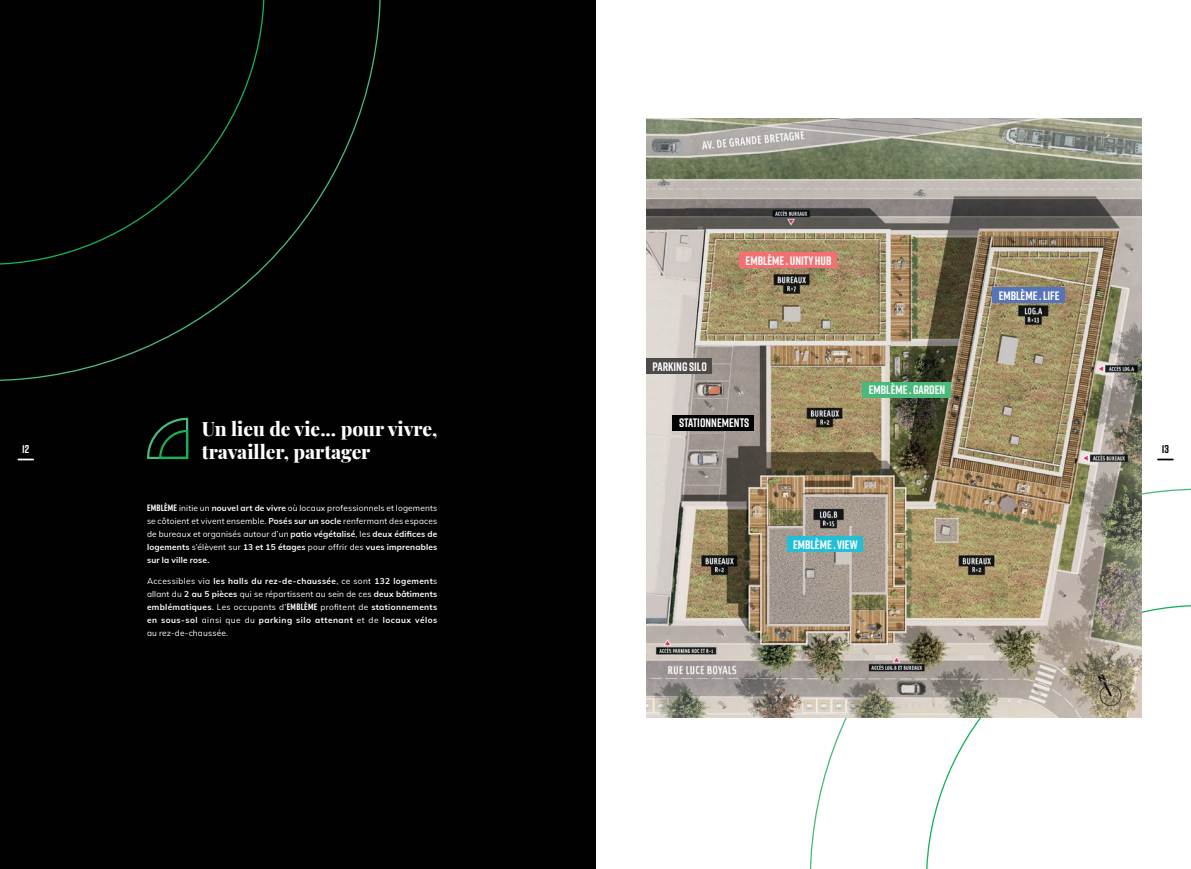
<style>
.page{position:relative;width:1191px;height:869px;background:#fff}
.page>*{position:absolute;margin:0;border:0;box-sizing:border-box;transform-origin:0 0}
.t1{font:800 19.25px/23.1px "Playfair Display";color:#fff}
.t2{font:700 12.25px "Rift";color:#fff}
.t3{font:700 11.38px "Rift";color:#fff}
.t4{font:700 11.38px "Rift";color:#010101}
.t5{font:8.31px/13.1px "Muli";letter-spacing:.02em;color:#fff;text-align:justify}
.t6{font:700 8.31px/13.1px "Muli";letter-spacing:.06em;color:#fff;text-align:justify}
.s1{font-family:"Rift";font-weight:700;font-size:9.19px}
.s2{font-weight:700}
.s3{font-weight:400}
.s4{font-family:"Rift";font-size:9.19px}
</style>
<div class="page">
<div style="left:0;top:0;width:595px;height:868px;background:#010101"></div>
<svg style="left:0;top:0;width:381px;height:381px"></svg>
<svg style="left:0;top:0;width:265px;height:265px"></svg>
<svg style="left:809px;top:487px;width:382px;height:381px"></svg>
<svg style="left:925px;top:604px;width:266px;height:264px"></svg>
<img style="left:646px;top:119px;width:495px;height:598px">
<div style="left:739px;top:253px;width:97px;height:15px;background:#f27072"></div>
<div style="left:672px;top:415px;width:82px;height:15px;background:#010101"></div>
<div style="left:646px;top:358px;width:66px;height:15px;background:#4e4a49"></div>
<div style="left:862px;top:382px;width:88px;height:15px;background:#49ba7b"></div>
<div style="left:992px;top:287px;width:72px;height:15px;background:#5774b8"></div>
<div style="left:786px;top:536px;width:76px;height:15px;background:#23bfd6"></div>
<svg style="left:147px;top:417px;width:42px;height:43px"></svg>
<svg style="left:1158px;top:458px;width:14px;height:2px"></svg>
<svg style="left:18px;top:458px;width:15px;height:2px"></svg>
<h2 class="t2" style="left:652px;top:357px;width:56px">PARKING SILO</h2>
<h2 class="t2" style="left:745px;top:252px;width:87px">EMBLÈME . UNITY HUB</h2>
<h2 class="t2" style="left:869px;top:381px;width:78px">EMBLÈME . GARDEN</h2>
<h2 class="t2" style="left:998px;top:286px;width:62px">EMBLÈME . LIFE</h2>
<h2 class="t2" style="left:679px;top:414px;width:72px">STATIONNEMENTS</h2>
<h1 class="t1" style="left:202px;top:415px;width:237px">Un lieu de vie... pour vivre, travailler, partager</h1>
<h3 class="t3" style="left:22px;top:440px;width:9px">12</h3>
<h3 class="t4" style="left:1161px;top:440px;width:9px">13</h3>
<p class="t5" style="left:147px;top:500px;width:292px"><span class="s1">EMBLÈME</span> initie un <span class="s2">nouvel art de vivre</span> où locaux professionnels et logements se côtoient et vivent ensemble. <span class="s2">Posés sur un socle</span> renfermant des espaces de bureaux et organisés autour d’un <span class="s2">patio végétalisé</span>, les <span class="s2">deux édifices de logements</span> s’élèvent sur <span class="s2">13 et 15 étages</span> pour offrir des <span class="s2">vues imprenables sur la ville rose.</span></p>
<p class="t6" style="left:147px;top:573px;width:292px"><span class="s3">Accessibles via</span> les halls du rez-de-chaussée<span class="s3">, ce sont</span> 132 logement<span class="s3">s allant du</span> 2 au 5 pièces <span class="s3">qui se répartissent au sein de ces</span> deux bâtiments emblématiques<span class="s3">. Les occupants d’</span><span class="s4">EMBLÈME</span> <span class="s3">profitent de</span> stationnements en sous-sol <span class="s3">ainsi que du</span> parking silo attenant <span class="s3">et de</span> locaux vélos <span class="s3">au rez-de-chaussée.</span></p>
<h2 class="t2" style="left:793px;top:535px;width:66px">EMBLÈME . VIEW</h2>
</div>
